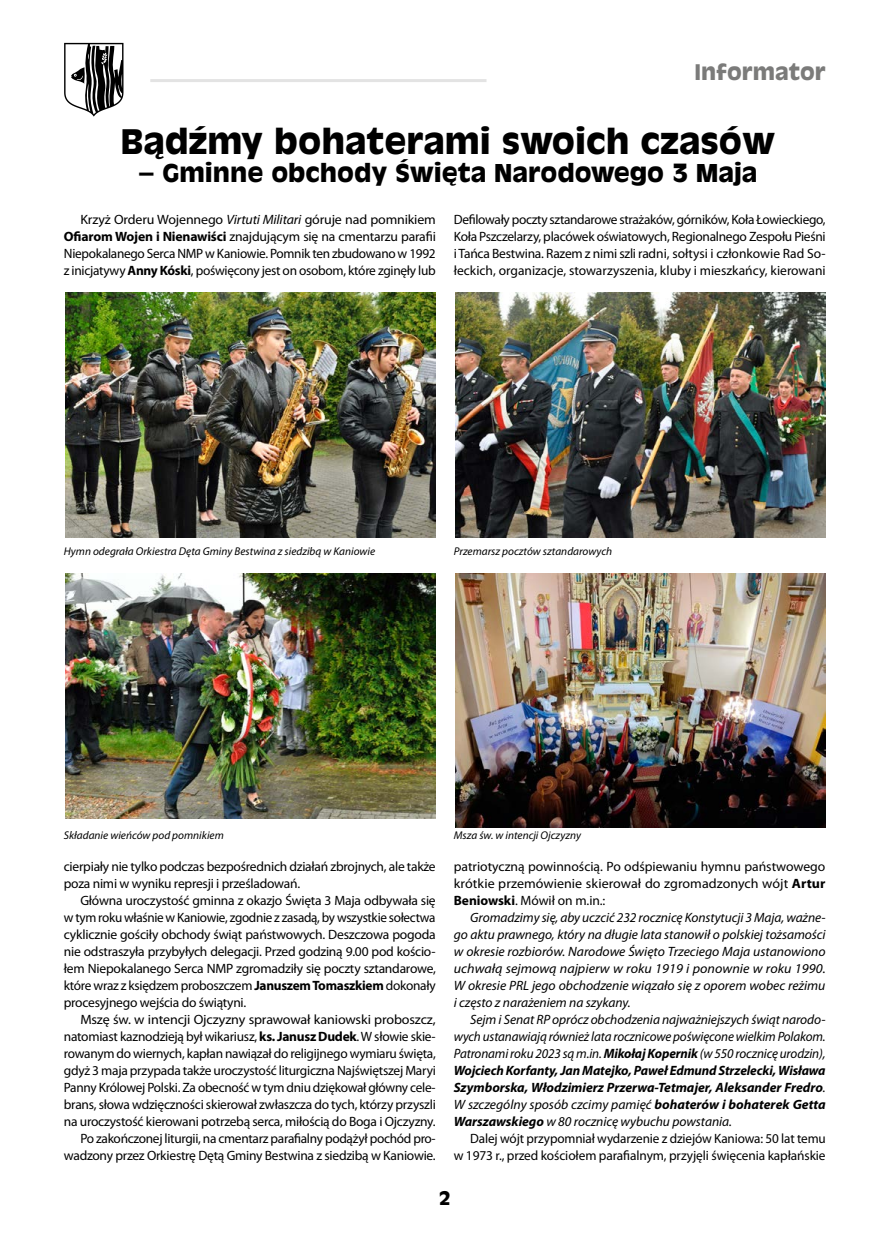
<style>
.page{position:relative;width:881px;height:1242px;background:#fff}
.page>*{position:absolute;margin:0;border:0;box-sizing:border-box;transform-origin:0 0}
.t1{font:700 33px "Antique Olive";color:#000}
.t2{font:700 24px "Antique Olive";color:#000}
.t3{font:700 21px "Antique Olive";color:#7b7b7a}
.t4{font:700 18px "Antique Olive";color:#000}
.t5{font:13.5px/17px "Myriad Pro";letter-spacing:-.02em;color:#000;text-align:justify}
.t6{font:italic 13.5px/17px "Myriad Pro";letter-spacing:-.005em;color:#000;text-align:justify}
.t7{font:13.5px/17px "Myriad Pro";letter-spacing:-.02em;color:#000;text-align:right;scale:1.04 1}
.t8{font:italic 11.25px "Myriad Pro";color:#000}
.s1{font-style:italic}
.s2{font-weight:700}
</style>
<div class="page">
<hr style="left:150px;top:79px;width:336px;height:3px;background:#e3e3e3">
<svg style="left:64px;top:43px;width:59px;height:74px"></svg>
<img style="left:455px;top:292px;width:370px;height:246px">
<img style="left:65px;top:292px;width:370px;height:246px">
<img style="left:455px;top:573px;width:370px;height:254px">
<img style="left:65px;top:573px;width:370px;height:246px">
<h3 class="t3" style="left:694px;top:58px;width:133px">Informator</h3>
<h1 class="t1" style="left:121px;top:119px;width:655px">Bądźmy bohaterami swoich czasów</h1>
<h2 class="t2" style="left:138px;top:157px;width:620px">– Gminne obchody Święta Narodowego 3 Maja</h2>
<p class="t5" style="left:64px;top:211px;width:373px;text-indent:16px">Krzyż Orderu Wojennego <span class="s1">Virtuti Militari</span> góruje nad pomnikiem <span class="s2">Ofiarom Wojen i Nienawiści</span> znajdującym się na cmentarzu parafii Niepokalanego Serca NMP w Kaniowie. Pomnik ten zbudowano w 1992 z inicjatywy <span class="s2">Anny Kóski</span>, poświęcony jest on osobom, które zginęły lub</p>
<p class="t5" style="left:453px;top:211px;width:373px">Defilowały poczty sztandarowe strażaków, górników, Koła Łowieckiego, Koła Pszczelarzy, placówek oświatowych, Regionalnego Zespołu Pieśni i Tańca Bestwina. Razem z nimi szli radni, sołtysi i członkowie Rad So&shy;łeckich, organizacje, stowarzyszenia, kluby i mieszkańcy, kierowani</p>
<p class="t8" style="left:64px;top:544px;width:313px">Hymn odegrała Orkiestra Dęta Gminy Bestwina z siedzibą w Kaniowie</p>
<p class="t8" style="left:453px;top:544px;width:160px">Przemarsz pocztów sztandarowych</p>
<p class="t8" style="left:64px;top:828px;width:161px">Składanie wieńców pod pomnikiem</p>
<p class="t8" style="left:453px;top:828px;width:129px">Msza św. w intencji Ojczyzny</p>
<p class="t5" style="left:64px;top:857px;width:373px">cierpiały nie tylko podczas bezpośrednich działań zbrojnych, ale także poza nimi w wyniku represji i prześladowań.</p>
<p class="t5" style="left:64px;top:891px;width:373px;text-indent:16px">Główna uroczystość gminna z okazjo Święta 3 Maja odbywała się w tym roku właśnie w Kaniowie, zgodnie z zasadą, by wszystkie sołectwa cyklicznie gościły obchody świąt państwowych. Deszczowa pogoda nie odstraszyła przybyłych delegacji. Przed godziną 9.00 pod kościo&shy;łem Niepokalanego Serca NMP zgromadziły się poczty sztandarowe, które wraz z księdzem proboszczem <span class="s2">Januszem Tomaszkiem</span> dokonały procesyjnego wejścia do świątyni.</p>
<p class="t7" style="left:64px;top:1010px;width:359px">Mszę św. w intencji Ojczyzny sprawował kaniowski proboszcz, natomiast kaznodzieją był wikariusz, <span class="s2">ks. Janusz Dudek</span>. W słowie skie&shy;rowanym do wiernych, kapłan nawiązał do religijnego wymiaru święta, gdyż 3 maja przypada także uroczystość liturgiczna Najświętszej Maryi Panny Królowej Polski. Za obecność w tym dniu dziękował główny cele&shy;brans, słowa wdzięczności skierował zwłaszcza do tych, którzy przyszli na uroczystość kierowani potrzebą serca, miłością do Boga i Ojczyzny.<br>Po zakończonej liturgii, na cmentarz parafialny podążył pochód pro&shy;wadzony przez Orkiestrę Dętą Gminy Bestwina z siedzibą w Kaniowie.</p>
<p class="t5" style="left:453px;top:857px;width:373px">patriotyczną powinnością. Po odśpiewaniu hymnu państwowego krótkie przemówienie skierował do zgromadzonych wójt <span class="s2">Artur Beniowski</span>. Mówił on m.in.:</p>
<p class="t6" style="left:453px;top:908px;width:373px;text-indent:16px">Gromadzimy się, aby uczcić 232 rocznicę Konstytucji 3 Maja, ważne&shy;go aktu prawnego, który na długie lata stanowił o polskiej tożsamości w okresie rozbiorów. Narodowe Święto Trzeciego Maja ustanowiono uchwałą sejmową najpierw w roku 1919 i ponownie w roku 1990.<br>W okresie PRL jego obchodzenie wiązało się z oporem wobec reżimu i często z narażeniem na szykany.</p>
<p class="t6" style="left:453px;top:1010px;width:373px;text-indent:16px">Sejm i Senat RP oprócz obchodzenia najważniejszych świąt narodo&shy;wych ustanawiają również lata rocznicowe poświęcone wielkim Polakom.<br>Patronami roku 2023 są m.in. <span class="s2">Mikołaj Kopernik</span> (w 550 rocznicę urodzin), <span class="s2">Wojciech Korfanty, Jan Matejko, Paweł Edmund Strzelecki, Wisława Szymborska, Włodzimierz Przerwa-Tetmajer, Aleksander Fredro</span>.<br>W szczególny sposób czcimy pamięć <span class="s2">bohaterów i bohaterek Getta Warszawskiego</span> w 80 rocznicę wybuchu powstania.</p>
<p class="t5" style="left:453px;top:1129px;width:373px;text-align:right">Dalej wójt przypomniał wydarzenie z dziejów Kaniowa: 50 lat temu<br>w 1973 r., przed kościołem parafialnym, przyjęli święcenia kapłańskie</p>
<h3 class="t4" style="left:438px;top:1186px;width:14px">2</h3>
</div>
